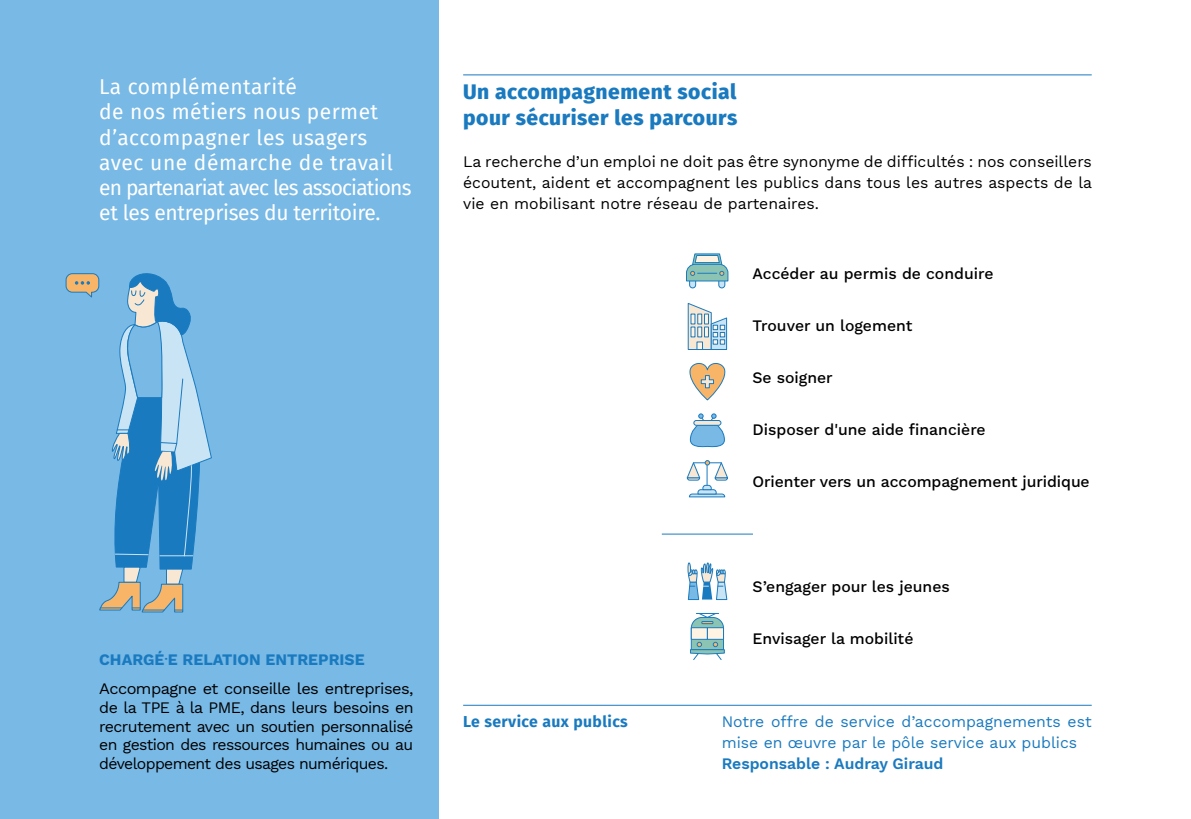
<style>
.page{position:relative;width:1191px;height:819px;background:#fff}
.page>*{position:absolute;margin:0;border:0;box-sizing:border-box;transform-origin:0 0}
.t1{font:21px/25.2px "Fira Sans";letter-spacing:.01em;color:#fff}
.t2{font:800 21px/25.2px "Fira Sans";letter-spacing:.025em;color:#1a7abf}
.t3{font:15.75px/21px "Work Sans";color:#000;text-align:justify}
.t4{font:15.75px/18.9px "Work Sans";color:#000;text-align:justify;scale:1.04 1}
.t5{font:15.75px/21px "Work Sans";color:#1a7abf}
.t6{font:700 15.75px "Fira Sans";letter-spacing:.025em;color:#1a7abf}
</style>
<div class="page">
<div style="left:0;top:0;width:438px;height:819px;background:#78b9e6"></div>
<hr style="left:463px;top:704px;width:628px;height:1px;background:#1a7abf">
<hr style="left:463px;top:74px;width:628px;height:1px;background:#1a7abf">
<svg style="left:687px;top:562px;width:40px;height:38px"></svg>
<svg style="left:686px;top:460px;width:42px;height:37px"></svg>
<svg style="left:690px;top:413px;width:35px;height:34px"></svg>
<svg style="left:688px;top:303px;width:39px;height:47px"></svg>
<svg style="left:690px;top:613px;width:34px;height:47px"></svg>
<svg style="left:689px;top:363px;width:37px;height:37px"></svg>
<svg style="left:689px;top:277px;width:6px;height:11px"></svg>
<div style="left:689px;top:277px;width:7px;height:11px;border:1px solid #1a7abf;border-radius:3px"></div>
<svg style="left:719px;top:277px;width:6px;height:11px"></svg>
<div style="left:718px;top:277px;width:7px;height:11px;border:1px solid #1a7abf;border-radius:3px"></div>
<svg style="left:686px;top:253px;width:42px;height:28px"></svg>
<hr style="left:662px;top:533px;width:91px;height:1px;background:#1a7abf">
<svg style="left:65px;top:273px;width:147px;height:339px"></svg>
<h1 class="t1" style="left:99px;top:74px;width:314px">La complémentarité<br>de nos métiers nous permet d’accompagner les usagers avec une démarche de travail en partenariat avec les associations et les entreprises du territoire.</h1>
<p class="t5" style="left:99px;top:648px;width:267px">CHARGÉ.E RELATION ENTREPRISE</p>
<p class="t4" style="left:99px;top:678px;width:304px">Accompagne et conseille les entreprises, de la TPE à la PME, dans leurs besoins en recrutement avec un soutien personnalisé en gestion des ressources humaines ou au développement des usages numériques.</p>
<h1 class="t2" style="left:463px;top:78px;width:276px">Un accompagnement social pour sécuriser les parcours</h1>
<p class="t3" style="left:463px;top:150px;width:630px">La recherche d’un emploi ne doit pas être synonyme de difficultés : nos conseillers écoutent, aident et accompagnent les publics dans tous les autres aspects de la vie en mobilisant notre réseau de partenaires.</p>
<p class="t3" style="left:752px;top:262px;width:242px">Accéder au permis de conduire</p>
<p class="t3" style="left:752px;top:314px;width:161px">Trouver un logement</p>
<p class="t3" style="left:752px;top:366px;width:82px">Se soigner</p>
<p class="t3" style="left:752px;top:418px;width:235px">Disposer d'une aide financière</p>
<p class="t3" style="left:752px;top:471px;width:339px">Orienter vers un accompagnement juridique</p>
<p class="t3" style="left:752px;top:575px;width:199px">S’engager pour les jeunes</p>
<p class="t6" style="left:463px;top:708px;width:166px">Le service aux publics</p>
<p class="t3" style="left:752px;top:627px;width:162px">Envisager la mobilité</p>
<p class="t5" style="left:721px;top:710px;width:371px">Notre offre de service d’accompagnements est mise en œuvre par le pôle service aux publics<br>Responsable : Audray Giraud</p>
</div>
